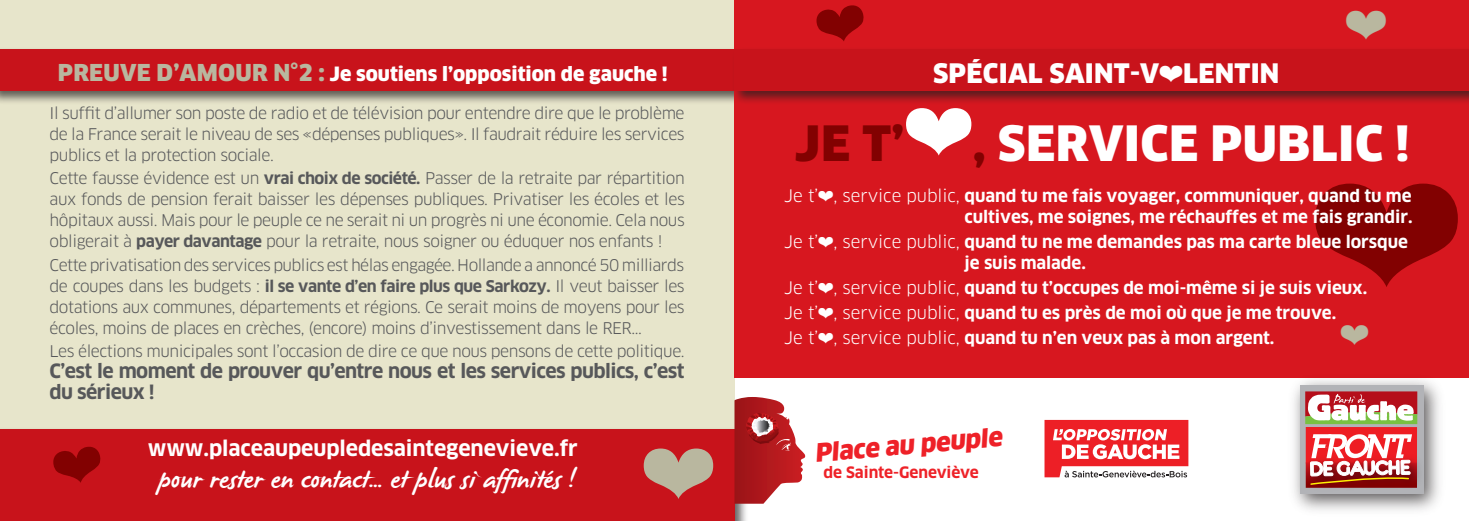
<style>
.page{position:relative;width:1469px;height:521px;background:#fff}
.page>*{position:absolute;margin:0;border:0;box-sizing:border-box;transform-origin:0 0}
.t1{font:900 47.43px "Clan OT";letter-spacing:.01em;color:#fff}
.t2{font:26.25px "James Paul";letter-spacing:-.005em;color:#fff}
.t3{font:900 26.25px "Clan OT";letter-spacing:.01em;color:#fff}
.t4{font:italic 900 24.68px "Clan OT";color:#ee2128}
.t5{font:700 21px "Clan OT";letter-spacing:-.005em;color:#fff}
.t6{font:700 19.25px/21px "Clan OT";letter-spacing:-.03em;color:#57585a}
.t7{font:900 19.25px "Clan OT";color:#fff}
.t8{font:700 16.8px/20.7px "Clan OT";letter-spacing:-.005em;color:#fff}
.t9{font:15.75px/21px "Clan OT";letter-spacing:-.03em;color:#57585a;text-align:justify}
.t10{font:700 15.4px "Clan OT";letter-spacing:-.005em;color:#ee2228}
.s1{font-size:22.75px;color:#b9b79f}
.s2{font-weight:700}
.s3{color:#820101}
.s4{font-weight:400}
</style>
<div class="page">
<div style="left:0;top:0;width:734px;height:437px;background:#e7e5cb"></div>
<div style="left:0;top:46px;width:748px;height:59px;background:#231f20;opacity:.7"></div>
<div style="left:0;top:50px;width:734px;height:41px;background:#c8131b"></div>
<div style="left:0;top:426px;width:748px;height:95px;background:#231f20;opacity:.7"></div>
<div style="left:0;top:430px;width:734px;height:91px;background:#c8131b"></div>
<div style="left:734px;top:0;width:734px;height:377px;background:#d7171f"></div>
<div style="left:731px;top:46px;width:737px;height:59px;background:#231f20;opacity:.7"></div>
<div style="left:734px;top:50px;width:734px;height:41px;background:#c8131b"></div>
<img style="left:1283px;top:377px;width:22px;height:131px">
<div style="left:1299px;top:386px;width:124px;height:108px;background:#b2b3b7"></div>
<svg style="left:1305px;top:377px;width:149px;height:134px"></svg>
<svg style="left:734px;top:397px;width:71px;height:107px"></svg>
<svg style="left:1044px;top:420px;width:144px;height:57px"></svg>
<p class="t7" style="left:58px;top:63px;width:611px"><span class="s1">PREUVE D’AMOUR N°2 :</span> Je soutiens l’opposition de gauche !</p>
<h2 class="t3" style="left:933px;top:57px;width:348px">SPÉCIAL SAINT-V❤LENTIN</h2>
<p class="t9" style="left:50px;top:102px;width:636px">Il suffit d’allumer son poste de radio et de télévision pour entendre dire que le problème de la France serait le niveau de ses «dépenses publiques». Il faudrait réduire les services publics et la protection sociale.</p>
<p class="t9" style="left:50px;top:168px;width:636px">Cette fausse évidence est un <span class="s2">vrai choix de société.</span> Passer de la retraite par répartition aux fonds de pension ferait baisser les dépenses publiques. Privatiser les écoles et les hôpitaux aussi. Mais pour le peuple ce ne serait ni un progrès ni une économie. Cela nous obligerait à <span class="s2">payer davantage</span> pour la retraite, nous soigner ou éduquer nos enfants !</p>
<p class="t9" style="left:50px;top:254px;width:636px">Cette privatisation des services publics est hélas engagée. Hollande a annoncé 50 milliards de coupes dans les budgets : <span class="s2">il se vante d’en faire plus que Sarkozy.</span> Il veut baisser les dotations aux communes, départements et régions. Ce serait moins de moyens pour les écoles, moins de places en crèches, (encore) moins d’investissement dans le RER...</p>
<p class="t9" style="left:50px;top:341px;width:636px">Les élections municipales sont l’occasion de dire ce que nous pensons de cette politique.</p>
<p class="t6" style="left:50px;top:361px;width:636px">C’est le moment de prouver qu’entre nous et les services publics, c’est du sérieux !</p>
<h1 class="t1" style="left:794px;top:115px;width:616px"><span class="s3">JE T’</span>❤<span class="s3">,</span> SERVICE PUBLIC !</h1>
<p class="t8" style="left:784px;top:186px;width:630px;text-align:right"><span class="s4">Je t’</span>❤<span class="s4">, service public,</span> quand tu me fais voyager, communiquer, quand tu me cultives, me soignes, me réchauffes et me fais grandir.</p>
<p class="t8" style="left:964px;top:232px;width:445px;text-indent:-180px"><span class="s4">Je t’</span>❤<span class="s4">, service public,</span> quand tu ne me demandes pas ma carte bleue lorsque je suis malade.</p>
<p class="t8" style="left:784px;top:275px;width:584px;line-height:25px"><span class="s4">Je t’</span>❤<span class="s4">, service public,</span> quand tu t’occupes de moi-même si je suis vieux.<br><span class="s4">Je t’</span>❤<span class="s4">, service public,</span> quand tu es près de moi où que je me trouve.<br><span class="s4">Je t’</span>❤<span class="s4">, service public,</span> quand tu n’en veux pas à mon argent.</p>
<h3 class="t5" style="left:148px;top:436px;width:431px">www.placeaupeupledesaintegenevieve.fr</h3>
<h3 class="t4" style="left:813px;top:438px;width:189px;rotate:-5deg">Place au peuple</h3>
<h2 class="t2" style="left:158px;top:466px;width:420px">pour rester en contact… et plus si affinités !</h2>
<p class="t10" style="left:823px;top:464px;width:157px">de Sainte-Geneviève</p>
</div>
